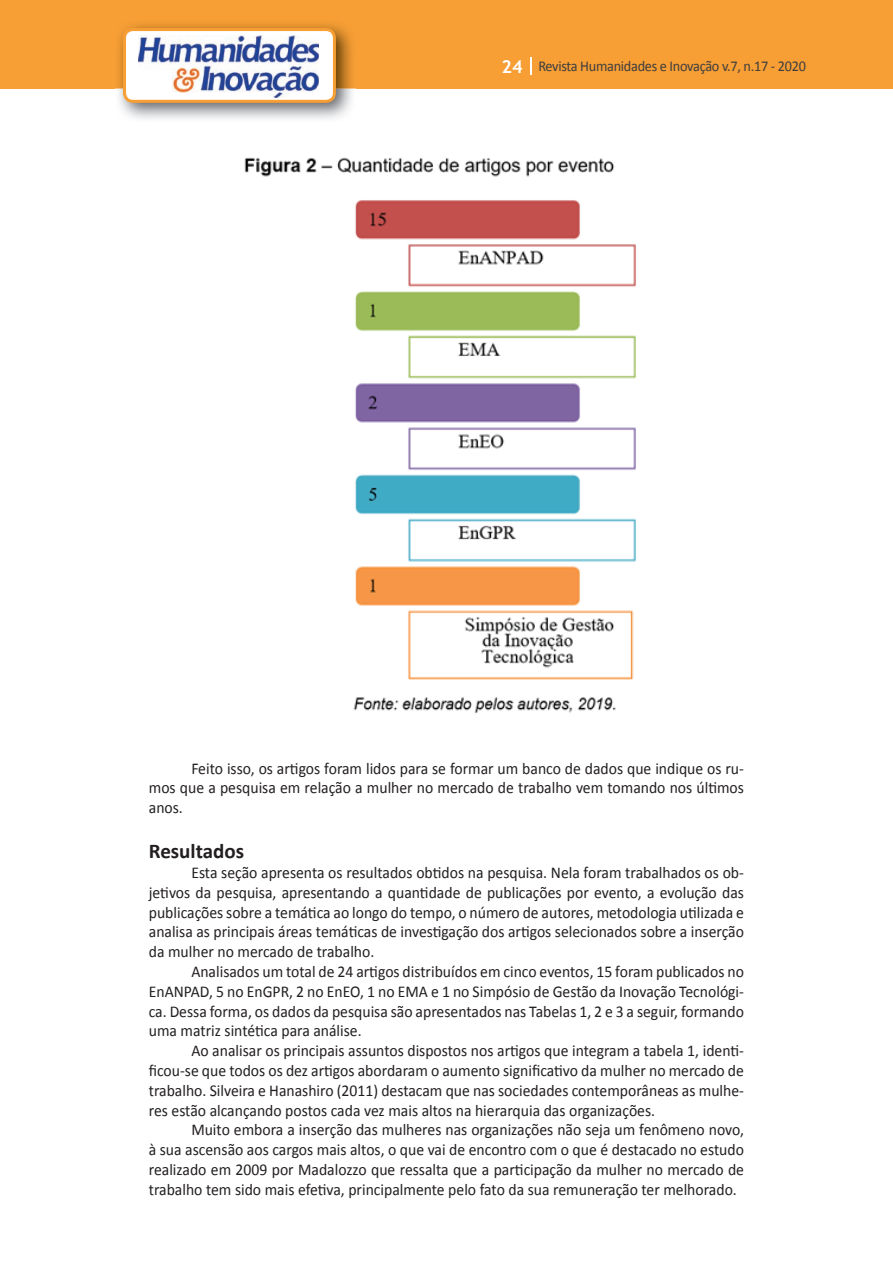
<style>
.page{position:relative;width:893px;height:1263px;background:#fff}
.page>*{position:absolute;margin:0;border:0;box-sizing:border-box;transform-origin:0 0}
.t1{font:700 21px "Calibri";color:#231f20}
.t2{font:16.5px/19.8px "Calibri";color:#231f20;text-align:justify;scale:.95 1}
.t3{font:15px "Calibri";letter-spacing:-.02em;color:#3e3e3f;scale:.95 1}
.s1{font-family:"Trebuchet MS";font-weight:700;font-size:18px;color:#fff}
</style>
<div class="page">
<div style="left:0;top:0;width:893px;height:88px;background:#f79e34"></div>
<svg style="left:530px;top:57px;width:2px;height:18px"></svg>
<img style="left:115px;top:24px;width:241px;height:95px">
<svg style="left:123px;top:28px;width:213px;height:75px"></svg>
<img style="left:244px;top:157px;width:392px;height:556px">
<p class="t3" style="left:501px;top:57px;width:322px"><span class="s1">24</span> Revista Humanidades e Inovação v.7, n.17 - 2020</p>
<p class="t2" style="left:149px;top:758px;width:628px;text-indent:43px">Feito isso, os artigos foram lidos para se formar um banco de dados que indique os ru&shy;mos que a pesquisa em relação a mulher no mercado de trabalho vem tomando nos últimos anos.</p>
<p class="t1" style="left:149px;top:838px;width:97px">Resultados</p>
<p class="t2" style="left:149px;top:863px;width:628px;text-indent:43px">Esta seção apresenta os resultados obtidos na pesquisa. Nela foram trabalhados os ob&shy;jetivos da pesquisa, apresentando a quantidade de publicações por evento, a evolução das publicações sobre a temática ao longo do tempo, o número de autores, metodologia utilizada e analisa as principais áreas temáticas de investigação dos artigos selecionados sobre a inserção da mulher no mercado de trabalho.</p>
<p class="t2" style="left:149px;top:962px;width:628px;text-indent:43px">Analisados um total de 24 artigos distribuídos em cinco eventos, 15 foram publicados no EnANPAD, 5 no EnGPR, 2 no EnEO, 1 no EMA e 1 no Simpósio de Gestão da Inovação Tecnológi&shy;ca. Dessa forma, os dados da pesquisa são apresentados nas Tabelas 1, 2 e 3 a seguir, formando uma matriz sintética para análise.</p>
<p class="t2" style="left:149px;top:1041px;width:628px;text-indent:43px">Ao analisar os principais assuntos dispostos nos artigos que integram a tabela 1, identi&shy;ficou-se que todos os dez artigos abordaram o aumento significativo da mulher no mercado de trabalho. Silveira e Hanashiro (2011) destacam que nas sociedades contemporâneas as mulhe&shy;res estão alcançando postos cada vez mais altos na hierarquia das organizações.</p>
<p class="t2" style="left:149px;top:1120px;width:628px;text-indent:43px">Muito embora a inserção das mulheres nas organizações não seja um fenômeno novo, à sua ascensão aos cargos mais altos, o que vai de encontro com o que é destacado no estudo realizado em 2009 por Madalozzo que ressalta que a participação da mulher no mercado de trabalho tem sido mais efetiva, principalmente pelo fato da sua remuneração ter melhorado.</p>
</div>
